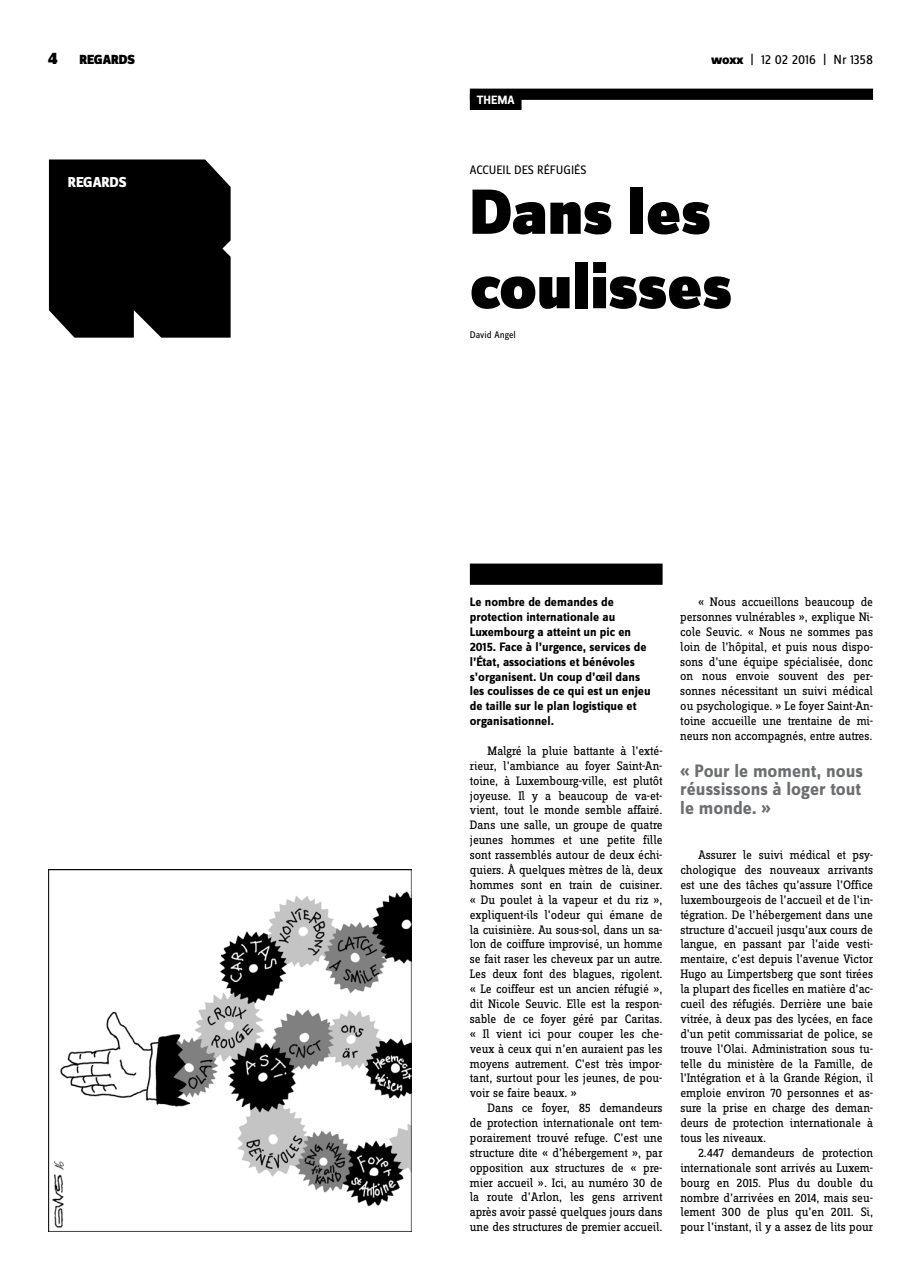
<style>
.page{position:relative;width:922px;height:1276px;background:#fff}
.page>*{position:absolute;margin:0;border:0;box-sizing:border-box;transform-origin:0 0}
.t1{font:900 66.25px/74.4px "Zine Sans Dis";color:#000}
.t2{font:700 18.75px/18.8px "Zine Sans Dis";color:#6d6e71;text-align:justify}
.t3{font:800 15px "Zine Sans Dis";letter-spacing:-.01em;color:#fff}
.t4{font:13.75px "Zine Sans Dis";letter-spacing:-.01em;color:#000}
.t5{font:900 13.75px "Zine Sans Dis";letter-spacing:-.01em;color:#000}
.t6{font:12.75px/14.9px "Zine Slab Dis";color:#000;text-align:justify}
.t7{font:700 12.75px/14.9px "Zine Sans Dis";color:#000}
.t8{font:12.75px "Zine Sans Dis";color:#000}
.t9{font:700 12.5px "Zine Sans Dis";color:#fff}
.t10{font:10px "Zine Sans Dis";color:#000}
.s1{font-size:17.5px}
.s2{font-weight:800}
</style>
<div class="page">
<div style="left:469px;top:89px;width:403px;height:11px;background:#000"></div>
<div style="left:469px;top:563px;width:193px;height:22px;background:#000"></div>
<div style="left:49px;top:159px;width:181px;height:179px;background:#000"></div>
<div style="left:469px;top:94px;width:52px;height:16px;background:#000"></div>
<img style="left:49px;top:869px;width:362px;height:362px">
<p class="t5" style="left:48px;top:53px;width:88px"><span class="s1">4</span> REGARDS</p>
<p class="t4" style="left:711px;top:53px;width:163px"><span class="s2">woxx</span> | 12 02 2016 | NR 1358</p>
<p class="t3" style="left:68px;top:174px;width:60px">REGARDS</p>
<p class="t9" style="left:477px;top:93px;width:39px">THEMA</p>
<p class="t8" style="left:469px;top:163px;width:118px">ACCUEIL DES RÉFUGIÉS</p>
<h1 class="t1" style="left:469px;top:179px;width:264px">Dans les coulisses</h1>
<p class="t10" style="left:469px;top:329px;width:48px">DAVID ANGEL</p>
<p class="t7" style="left:469px;top:595px;width:182px">Le nombre de demandes de protection internationale au<br>Luxembourg a atteint un pic en<br>2015. Face à l’urgence, services de l’État, associations et bénévoles s’organisent. Un coup d’œil dans les coulisses de ce qui est un enjeu de taille sur le plan logistique et organisationnel.</p>
<p class="t6" style="left:469px;top:744px;width:194px;text-indent:18px">Malgré la pluie battante à l’exté&shy;rieur, l’ambiance au foyer Saint-An&shy;toine, à Luxembourg-ville, est plutôt joyeuse. Il y a beaucoup de va-et&shy;vient, tout le monde semble affairé.<br>Dans une salle, un groupe de quatre jeunes hommes et une petite fille sont rassemblés autour de deux échi&shy;quiers. À quelques mètres de là, deux hommes sont en train de cuisiner. « Du poulet à la vapeur et du riz », expliquent-ils l’odeur qui émane de la cuisinière. Au sous-sol, dans un sa&shy;lon de coiffure improvisé, un homme se fait raser les cheveux par un autre.<br>Les deux font des blagues, rigolent. « Le coiffeur est un ancien réfugié », dit Nicole Seuvic. Elle est la respon&shy;sable de ce foyer géré par Caritas. « Il vient ici pour couper les che&shy;veux à ceux qui n’en auraient pas les moyens autrement. C’est très impor&shy;tant, surtout pour les jeunes, de pou&shy;voir se faire beaux. »</p>
<p class="t6" style="left:469px;top:1101px;width:194px;text-indent:18px">Dans ce foyer, 85 demandeurs de protection internationale ont tem&shy;porairement trouvé refuge. C’est une structure dite « d’hébergement », par opposition aux structures de « pre&shy;mier accueil ». Ici, au numéro 30 de la route d’Arlon, les gens arrivent après avoir passé quelques jours dans une des structures de premier accueil.</p>
<p class="t6" style="left:680px;top:595px;width:194px;text-indent:18px">« Nous accueillons beaucoup de personnes vulnérables », explique Ni&shy;cole Seuvic. « Nous ne sommes pas loin de l’hôpital, et puis nous dispo&shy;sons d’une équipe spécialisée, donc on nous envoie souvent des per&shy;sonnes nécessitant un suivi médical ou psychologique. » Le foyer Saint-An&shy;toine accueille une trentaine de mi&shy;neurs non accompagnés, entre autres.</p>
<h2 class="t2" style="left:680px;top:762px;width:184px">« Pour le moment, nous réussissons à loger tout le monde. »</h2>
<p class="t6" style="left:680px;top:848px;width:194px;text-indent:18px">Assurer le suivi médical et psy&shy;chologique des nouveaux arrivants est une des tâches qu’assure l’Office luxembourgeois de l’accueil et de l’in&shy;tégration. De l’hébergement dans une structure d’accueil jusqu’aux cours de langue, en passant par l’aide vesti&shy;mentaire, c’est depuis l’avenue Victor Hugo au Limpertsberg que sont tirées la plupart des ficelles en matière d’ac&shy;cueil des réfugiés. Derrière une baie vitrée, à deux pas des lycées, en face d’un petit commissariat de police, se trouve l’Olai. Administration sous tu&shy;telle du ministère de la Famille, de l’Intégration et à la Grande Région, il emploie environ 70 personnes et as&shy;sure la prise en charge des deman&shy;deurs de protection internationale à tous les niveaux.</p>
<p class="t6" style="left:680px;top:1146px;width:194px;text-indent:18px">2.447 demandeurs de protection internationale sont arrivés au Luxem&shy;bourg en 2015. Plus du double du nombre d’arrivées en 2014, mais seu&shy;lement 300 de plus qu’en 2011. Si, pour l’instant, il y a assez de lits pour</p>
</div>
